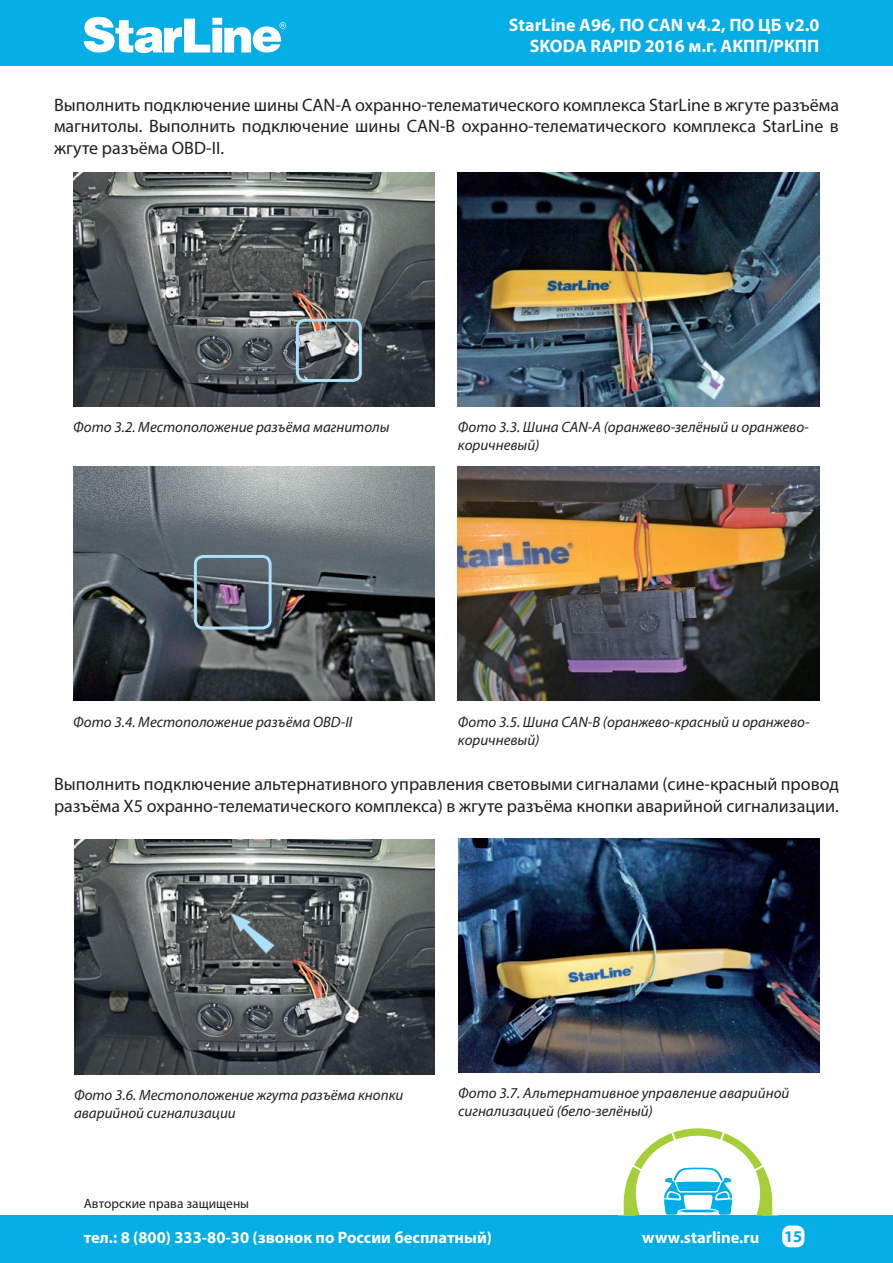
<style>
.page{position:relative;width:893px;height:1263px;background:#fff}
.page>*{position:absolute;margin:0;border:0;box-sizing:border-box;transform-origin:0 0}
.t1{font:18px/21.6px "Myriad Pro";color:#231f20;text-align:justify}
.t2{font:700 18px/21.6px "Myriad Pro";color:#fff;text-align:right}
.t3{font:700 16.5px "Myriad Pro";color:#fff}
.t4{font:700 16.5px "Myriad Pro";color:#03ade5}
.t5{font:italic 15px/18px "Myriad Pro";color:#231f20}
.t6{font:13.5px "Myriad Pro";color:#231f20}
</style>
<div class="page">
<div style="left:0;top:0;width:893px;height:65px;background:#03ade5"></div>
<svg style="left:84px;top:17px;width:202px;height:36px"></svg>
<div style="left:0;top:1215px;width:893px;height:48px;background:#03ade5"></div>
<div style="left:782px;top:1225px;width:22px;height:22px;background:#fff;border-radius:8px"></div>
<svg style="left:623px;top:1128px;width:150px;height:87px"></svg>
<img style="left:73px;top:467px;width:362px;height:234px">
<div style="left:194px;top:555px;width:78px;height:74px;border:3px solid #aae0f9;border-radius:8px"></div>
<img style="left:458px;top:467px;width:362px;height:234px">
<img style="left:73px;top:172px;width:362px;height:234px">
<div style="left:296px;top:319px;width:66px;height:63px;border:3px solid #aae0f9;border-radius:8px"></div>
<img style="left:458px;top:172px;width:362px;height:234px">
<img style="left:74px;top:839px;width:361px;height:235px">
<img style="left:458px;top:838px;width:362px;height:234px">
<svg style="left:228px;top:911px;width:48px;height:44px;background:#68757a"></svg>
<p class="t2" style="left:509px;top:13px;width:312px">StarLine А96, ПО CAN v4.2, ПО ЦБ v2.0<br>SKODA RAPID 2016 м.г. АКПП/РКПП</p>
<p class="t1" style="left:54px;top:93px;width:786px">Выполнить подключение шины СAN-А охранно-телематического комплекса StarLine в жгуте разъёма магнитолы. Выполнить подключение шины СAN-В охранно-телематического комплекса StarLine в жгуте разъёма OBD-II.</p>
<p class="t5" style="left:73px;top:418px;width:318px">Фото 3.2. Местоположение разъёма магнитолы</p>
<p class="t5" style="left:458px;top:418px;width:352px">Фото 3.3. Шина CAN-А (оранжево-зелёный и оранжево&shy;коричневый)</p>
<p class="t5" style="left:73px;top:713px;width:280px">Фото 3.4. Местоположение разъёма OBD-II</p>
<p class="t5" style="left:458px;top:713px;width:353px">Фото 3.5. Шина CAN-B (оранжево-красный и оранжево&shy;коричневый)</p>
<p class="t1" style="left:54px;top:773px;width:786px">Выполнить подключение альтернативного управления световыми сигналами (сине-красный провод разъёма Х5 охранно-телематического комплекса) в жгуте разъёма кнопки аварийной сигнализации.</p>
<p class="t5" style="left:74px;top:1086px;width:331px">Фото 3.6. Местоположение жгута разъёма кнопки аварийной сигнализации</p>
<p class="t6" style="left:84px;top:1195px;width:167px">Авторские права защищены</p>
<p class="t5" style="left:458px;top:1084px;width:333px">Фото 3.7. Альтернативное управление аварийной сигнализацией (бело-зелёный)</p>
<p class="t3" style="left:84px;top:1226px;width:410px">тел.: 8 (800) 333-80-30 (звонок по России бесплатный)</p>
<p class="t3" style="left:642px;top:1226px;width:119px">www.starline.ru</p>
<p class="t4" style="left:784px;top:1226px;width:20px">15</p>
</div>
